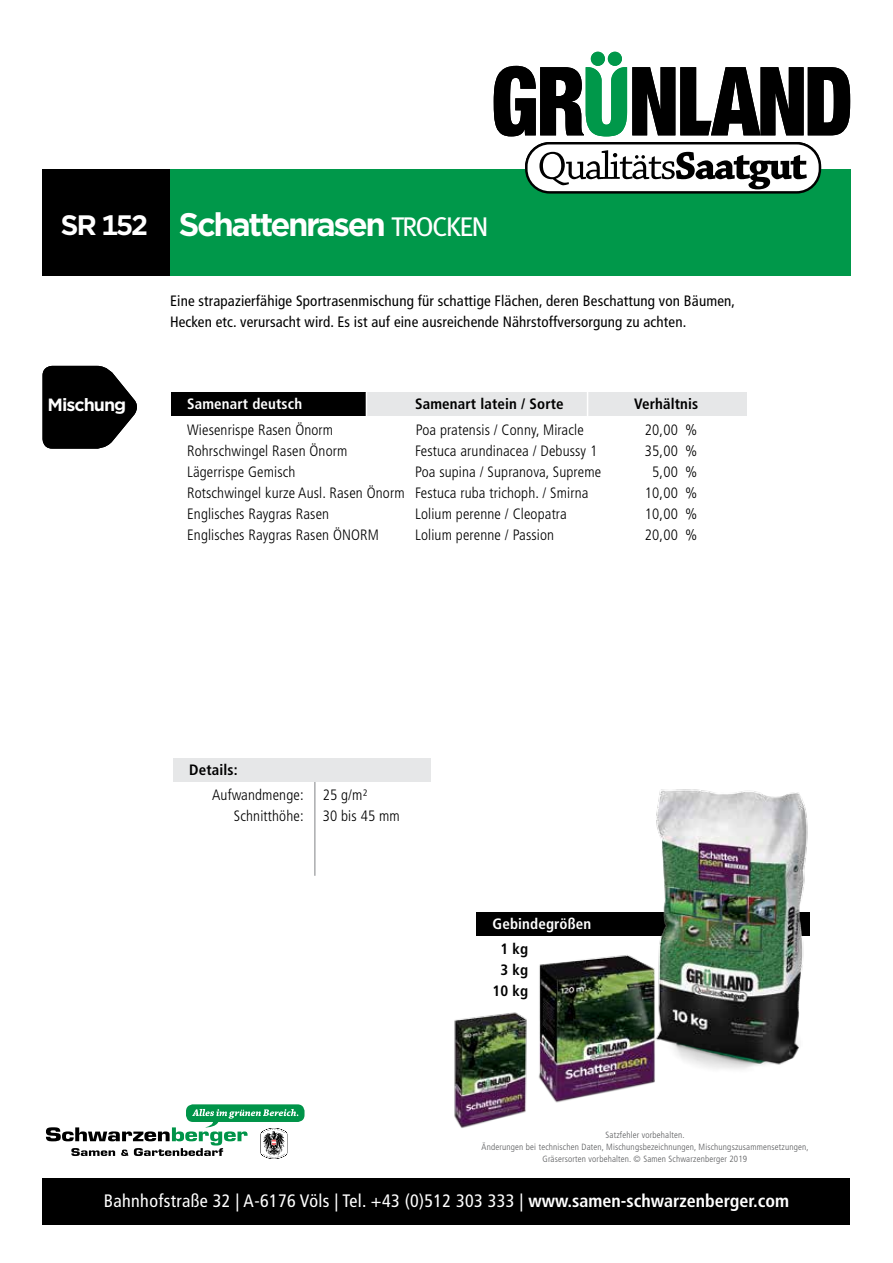
<style>
.page{position:relative;width:893px;height:1263px;background:#fff}
.page>*{position:absolute;margin:0;border:0;box-sizing:border-box;transform-origin:0 0}
.t1{font:700 31.35px "Gotham Office";letter-spacing:-.08em;color:#fff}
.t2{font:condensed 18px "Frutiger LT Std";letter-spacing:.02em;color:#fff}
.t3{font:700 17.1px "Gotham Office";letter-spacing:-.06em;color:#fff}
.t4{font:300 condensed 15px "Frutiger LT Std";letter-spacing:.01em;color:#000}
.t5{font:condensed 15px/21px "Frutiger LT Std";letter-spacing:.01em;color:#000}
.t6{font:700 condensed 15px/21px "Frutiger LT Std";letter-spacing:.01em;color:#000;text-align:center}
.t7{font:700 condensed 15px "Frutiger LT Std";letter-spacing:.01em;color:#fff}
.t8{font:300 condensed 9px/12px "Frutiger LT Std";letter-spacing:.02em;color:#58595b;text-align:center}
.s1{font-size:27px}
.s2{font-family:"Meta OT";font-weight:400;font-size:27px}
.s3{font-weight:700}
</style>
<div class="page">
<hr style="left:315px;top:758px;width:1px;height:118px;background:#808285">
<div style="left:476px;top:912px;width:333px;height:24px;background:#000"></div>
<div style="left:186px;top:1104px;width:119px;height:18px;background:#009449;border-radius:7px"></div>
<svg style="left:46px;top:1109px;width:252px;height:50px"></svg>
<div style="left:173px;top:758px;width:257px;height:24px;background:#e6e7e8"></div>
<div style="left:43px;top:170px;width:127px;height:106px;background:#000"></div>
<div style="left:170px;top:170px;width:680px;height:106px;background:#00984a"></div>
<div style="left:43px;top:1178px;width:807px;height:46px;background:#000"></div>
<svg style="left:494px;top:66px;width:356px;height:70px"></svg>
<div style="left:591px;top:52px;width:14px;height:14px;background:#00984a;border-radius:50%"></div>
<div style="left:608px;top:52px;width:14px;height:14px;background:#00984a;border-radius:50%"></div>
<svg style="left:525px;top:142px;width:296px;height:52px;background:#08140e"></svg>
<div style="left:528px;top:144px;width:291px;height:47px;background:#fff;border-radius:22px"></div>
<svg style="left:539px;top:150px;width:268px;height:39px"></svg>
<div style="left:171px;top:393px;width:196px;height:23px;background:#000"></div>
<div style="left:367px;top:393px;width:380px;height:23px;background:#e6e7e8"></div>
<svg style="left:366px;top:393px;width:1px;height:23px"></svg>
<svg style="left:587px;top:393px;width:1px;height:23px"></svg>
<svg style="left:43px;top:366px;width:94px;height:83px;background:#272727"></svg>
<img style="left:454px;top:1012px;width:73px;height:116px">
<img style="left:538px;top:955px;width:100px;height:148px">
<img style="left:626px;top:789px;width:184px;height:297px">
<h1 class="t1" style="left:61px;top:203px;width:430px"><span class="s1">SR 152</span> Schattenrasen <span class="s2">TROCKEN</span></h1>
<p class="t5" style="left:170px;top:290px;width:567px">Eine strapazierfähige Sportrasenmischung für schattige Flächen, deren Beschattung von Bäumen,<br>Hecken etc. verursacht wird. Es ist auf eine ausreichende Nährstoffversorgung zu achten.</p>
<p class="t3" style="left:48px;top:392px;width:80px">Mischung</p>
<p class="t7" style="left:187px;top:395px;width:117px">Samenart deutsch</p>
<p class="t6" style="left:415px;top:393px;width:150px">Samenart latein / Sorte</p>
<p class="t6" style="left:634px;top:393px;width:66px">Verhältnis</p>
<p class="t4" style="left:187px;top:421px;width:148px">Wiesenrispe Rasen Önorm</p>
<p class="t4" style="left:416px;top:421px;width:169px">Poa pratensis / Conny, Miracle</p>
<p class="t4" style="left:645px;top:421px;width:54px">20,00 %</p>
<p class="t4" style="left:187px;top:442px;width:162px">Rohrschwingel Rasen Önorm</p>
<p class="t4" style="left:415px;top:442px;width:184px">Festuca arundinacea / Debussy 1</p>
<p class="t4" style="left:645px;top:442px;width:54px">35,00 %</p>
<p class="t4" style="left:187px;top:463px;width:110px">Lägerrispe Gemisch</p>
<p class="t4" style="left:415px;top:463px;width:188px">Poa supina / Supranova, Supreme</p>
<p class="t4" style="left:652px;top:463px;width:47px">5,00 %</p>
<p class="t4" style="left:187px;top:484px;width:403px">Rotschwingel kurze Ausl. Rasen Önorm Festuca ruba trichoph. / Smirna</p>
<p class="t4" style="left:645px;top:484px;width:54px">10,00 %</p>
<p class="t4" style="left:187px;top:505px;width:144px">Englisches Raygras Rasen</p>
<p class="t4" style="left:415px;top:505px;width:153px">Lolium perenne / Cleopatra</p>
<p class="t4" style="left:645px;top:505px;width:54px">10,00 %</p>
<p class="t4" style="left:187px;top:526px;width:193px">Englisches Raygras Rasen ÖNORM</p>
<p class="t4" style="left:415px;top:526px;width:141px">Lolium perenne / Passion</p>
<p class="t4" style="left:645px;top:526px;width:54px">20,00 %</p>
<p class="t6" style="left:189px;top:759px;width:50px">Details:</p>
<p class="t4" style="left:212px;top:787px;width:93px">Aufwandmenge:</p>
<p class="t4" style="left:323px;top:787px;width:46px">25 g/m²</p>
<p class="t4" style="left:234px;top:808px;width:71px">Schnitthöhe:</p>
<p class="t4" style="left:323px;top:808px;width:79px">30 bis 45 mm</p>
<p class="t7" style="left:492px;top:915px;width:100px">Gebindegrößen</p>
<p class="t6" style="left:492px;top:939px;width:37px">1 kg<br>3 kg<br>10 kg</p>
<p class="t8" style="left:482px;top:1129px;width:328px">Satzfehler vorbehalten.<br>Änderungen bei technischen Daten, Mischungsbezeichnungen, Mischungszusammensetzungen,<br>Gräsersorten vorbehalten. © Samen Schwarzenberger 2019</p>
<p class="t2" style="left:104px;top:1190px;width:687px">Bahnhofstraße 32 | A-6176 Völs | Tel. +43 (0)512 303 333 | <span class="s3">www.samen-schwarzenberger.com</span></p>
</div>
